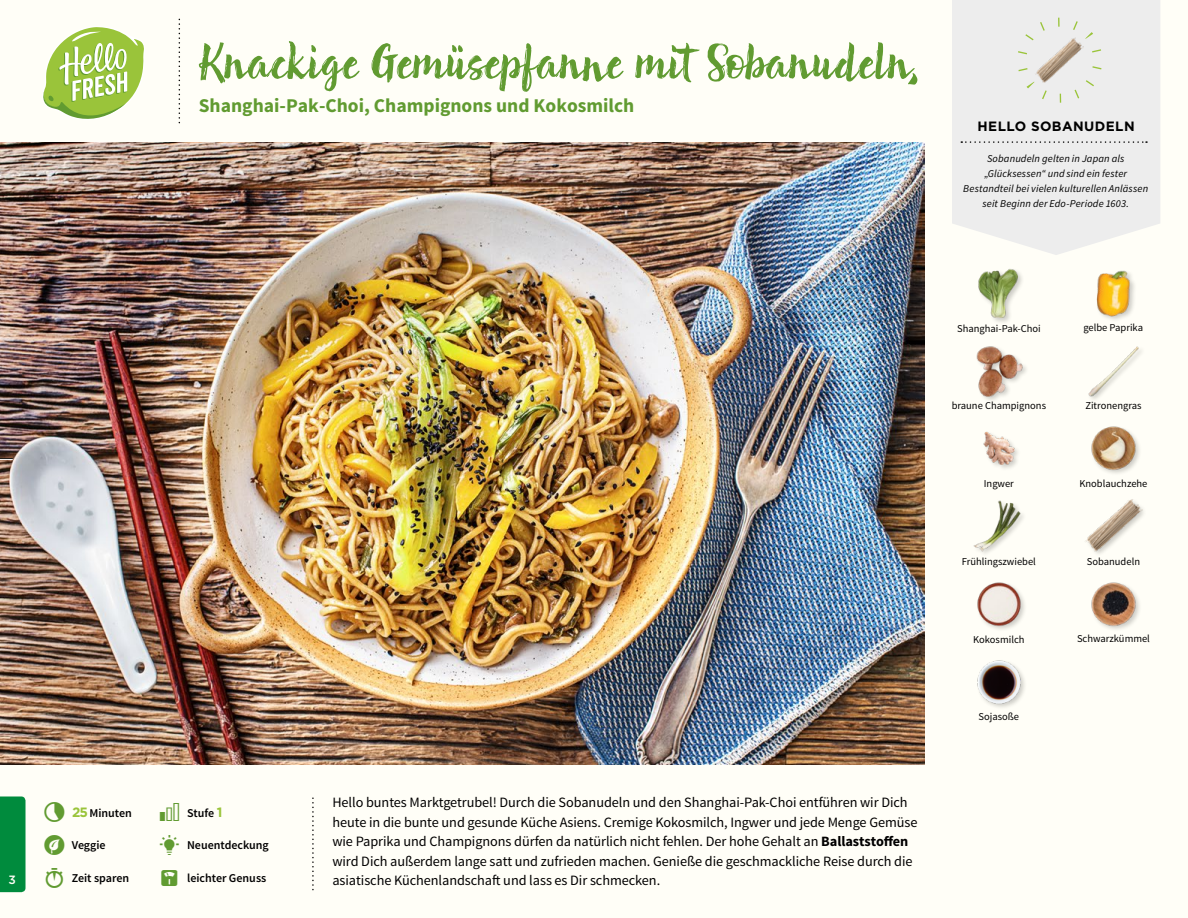
<style>
.page{position:relative;width:1188px;height:918px;background:#fffef7}
.page>*{position:absolute;margin:0;border:0;box-sizing:border-box;transform-origin:0 0}
.t1{font:54px "Brun";color:#619b31}
.t2{font:700 19.5px "Source Sans Pro";color:#619b31}
.t3{font:14.25px/19.5px "Source Sans Pro";letter-spacing:-.005em;color:#000}
.t4{font:700 13.5px "Gotham";letter-spacing:.03em;color:#000}
.t5{font:600 12px "Source Sans Pro";color:#000}
.t6{font:500 12px "Gotham";color:#fffef7}
.t7{font:10.5px "Source Sans Pro";color:#000}
.t8{font:italic 10.5px/14.7px "Source Sans Pro";letter-spacing:.015em;color:#000;text-align:center}
.s1{font-family:"Gotham";font-weight:700;font-size:13.5px;color:#9ac43a}
.s2{font-weight:700}
</style>
<div class="page">
<svg style="left:43px;top:27px;width:101px;height:92px"></svg>
<div style="left:952px;top:0;width:208px;height:255px;background:#ededed"></div>
<svg style="left:961px;top:141px;width:186px;height:2px"></svg>
<img style="left:1035px;top:37px;width:49px;height:49px">
<div style="left:1017px;top:18px;width:85px;height:85px;border:9px dashed #9ac43a;border-radius:50%"></div>
<div style="left:0;top:796px;width:26px;height:96px;background:#008b3d"></div>
<img style="left:977px;top:660px;width:48px;height:48px">
<img style="left:977px;top:582px;width:48px;height:48px">
<img style="left:1085px;top:499px;width:57px;height:55px">
<img style="left:1091px;top:582px;width:49px;height:48px">
<img style="left:973px;top:500px;width:50px;height:54px">
<img style="left:1091px;top:426px;width:49px;height:48px">
<img style="left:983px;top:431px;width:35px;height:38px">
<img style="left:976px;top:346px;width:50px;height:53px">
<img style="left:1088px;top:346px;width:54px;height:53px">
<img style="left:1096px;top:270px;width:39px;height:50px">
<div style="left:977px;top:268px;width:48px;height:57px;background:#000;opacity:.2"></div>
<img style="left:977px;top:269px;width:47px;height:49px">
<img style="left:0;top:142px;width:925px;height:623px">
<svg style="left:0;top:458px;width:13px;height:2px"></svg>
<h1 class="t1" style="left:199px;top:28px;width:726px">Knackige Gemüsepfanne mit Sobanudeln,</h1>
<h2 class="t2" style="left:199px;top:93px;width:437px">Shanghai-Pak-Choi, Champignons und Kokosmilch</h2>
<p class="t4" style="left:978px;top:117px;width:159px">HELLO SOBANUDELN</p>
<p class="t8" style="left:963px;top:152px;width:186px">Sobanudeln gelten in Japan als „Glücksessen“ und sind ein fester Bestandteil bei vielen kulturellen Anlässen seit Beginn der Edo-Periode 1603.</p>
<p class="t5" style="left:72px;top:805px;width:61px"><span class="s1">25</span> Minuten</p>
<p class="t5" style="left:187px;top:805px;width:37px">Stufe <span class="s1">1</span></p>
<p class="t3" style="left:332px;top:793px;width:587px">Hello buntes Marktgetrubel! Durch die Sobanudeln und den Shanghai-Pak-Choi entführen wir Dich heute in die bunte und gesunde Küche Asiens. Cremige Kokosmilch, Ingwer und jede Menge Gemüse wie Paprika und Champignons dürfen da natürlich nicht fehlen. Der hohe Gehalt an <span class="s2">Ballaststoffen </span>wird Dich außerdem lange satt und zufrieden machen. Genieße die geschmackliche Reise durch die asiatische Küchenlandschaft und lass es Dir schmecken.</p>
<p class="t5" style="left:72px;top:838px;width:35px">Veggie</p>
<p class="t5" style="left:187px;top:838px;width:83px">Neuentdeckung</p>
<p class="t6" style="left:9px;top:872px;width:6px">1</p>
<p class="t5" style="left:72px;top:870px;width:59px">Zeit sparen</p>
<p class="t5" style="left:187px;top:870px;width:81px">leichter Genuss</p>
<p class="t6" style="left:9px;top:872px;width:9px">3</p>
<p class="t7" style="left:957px;top:322px;width:85px">Shanghai-Pak-Choi</p>
<p class="t7" style="left:1083px;top:321px;width:61px">gelbe Paprika</p>
<p class="t7" style="left:952px;top:399px;width:96px">braune Champignons</p>
<p class="t7" style="left:1085px;top:399px;width:58px">Zitronengras</p>
<p class="t7" style="left:984px;top:477px;width:32px">Ingwer</p>
<p class="t7" style="left:1079px;top:477px;width:70px">Knoblauchzehe</p>
<p class="t7" style="left:962px;top:555px;width:76px">Frühlingszwiebel</p>
<p class="t7" style="left:1087px;top:555px;width:55px">Sobanudeln</p>
<p class="t7" style="left:973px;top:633px;width:53px">Kokosmilch</p>
<p class="t7" style="left:1077px;top:632px;width:74px">Schwarzkümmel</p>
<p class="t7" style="left:979px;top:710px;width:42px">Sojasoße</p>
</div>
